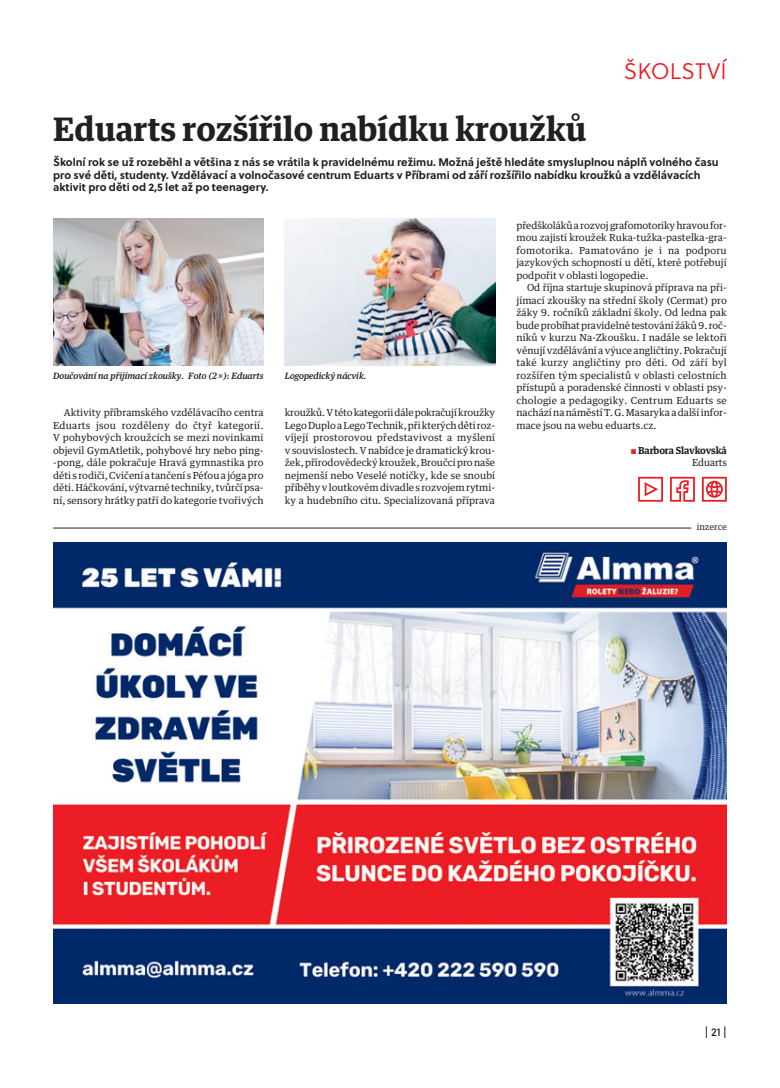
<style>
.page{position:relative;width:780px;height:1088px;background:#fff}
.page>*{position:absolute;margin:0;border:0;box-sizing:border-box;transform-origin:0 0}
.t1{font:700 32.5px "Guardian Text Egyp";color:#231f20}
.t2{font:22.5px "Soleil Lt";color:#ed1c24}
.t3{font:11.25px "Soleil Bk";color:#231f20}
.t4{font:700 11px/12.5px "Soleil";color:#231f20}
.t5{font:9.75px/12.5px "Guardian Text Egyp";color:#231f20;text-align:justify}
.t6{font:700 9.75px/12.5px "Guardian Text Egyp";letter-spacing:-.015em;color:#231f20;text-align:right}
.t7{font:italic 500 8.75px "Guardian Text Egyp";color:#231f20}
.t8{font:8.75px "Guardian Text Egyp";color:#231f20}
.s1{font-family:"Soleil Bk";font-weight:400;font-size:9.62px;color:#ed1c24}
.s2{font-weight:400}
</style>
<div class="page">
<img style="left:53px;top:219px;width:210px;height:146px">
<svg style="left:638px;top:477px;width:25px;height:25px"></svg>
<svg style="left:670px;top:477px;width:24px;height:25px"></svg>
<svg style="left:702px;top:477px;width:24px;height:25px"></svg>
<img style="left:285px;top:219px;width:210px;height:146px">
<img style="left:53px;top:543px;width:673px;height:460px">
<hr style="left:53px;top:528px;width:638px;height:1px;background:#231f20">
<h2 class="t2" style="left:624px;top:58px;width:104px">ŠKOLSTVÍ</h2>
<h1 class="t1" style="left:53px;top:115px;width:535px">Eduarts rozšířilo nabídku kroužků</h1>
<p class="t4" style="left:53px;top:157px;width:667px">Školní rok se už rozeběhl a většina z nás se vrátila k pravidelnému režimu. Možná ještě hledáte smysluplnou náplň volného času pro své děti, studenty. Vzdělávací a volnočasové centrum Eduarts v Příbrami od září rozšířilo nabídku kroužků a vzdělávacích aktivit pro děti od 2,5 let až po teenagery.</p>
<p class="t7" style="left:53px;top:372px;width:212px">Doučování na přijímací zkoušky. Foto (2×): Eduarts</p>
<p class="t7" style="left:285px;top:372px;width:83px">Logopedický nácvik.</p>
<p class="t5" style="left:53px;top:407px;width:212px;text-indent:11px">Aktivity příbramského vzdělávacího centra Eduarts jsou rozděleny do čtyř kategorií.<br>V pohybových kroužcích se mezi novinkami objevil GymAtletik, pohybové hry nebo ping--pong, dále pokračuje Hravá gymnastika pro děti s rodiči, Cvičení a tančení s Péťou a jóga pro děti. Háčkování, výtvarné techniky, tvůrčí psa&shy;ní, sensory hrátky patří do kategorie tvořivých</p>
<p class="t5" style="left:285px;top:407px;width:212px">kroužků. V této kategorii dále pokračují kroužky Lego Duplo a Lego Technik, při kterých děti roz&shy;víjejí prostorovou představivost a myšlení v souvislostech. V nabídce je dramatický krou&shy;žek, přírodovědecký kroužek, Broučci pro naše nejmenší nebo Veselé notičky, kde se snoubí příběhy v loutkovém divadle s rozvojem rytmi&shy;ky a hudebního citu. Specializovaná příprava</p>
<p class="t5" style="left:516px;top:220px;width:212px">předškoláků a rozvoj grafomotoriky hravou for&shy;mou zajistí kroužek Ruka-tužka-pastelka-gra&shy;fomotorika. Pamatováno je i na podporu jazykových schopností u dětí, které potřebují podpořit v oblasti logopedie.</p>
<p class="t5" style="left:516px;top:282px;width:212px;text-indent:11px">Od října startuje skupinová příprava na při&shy;jímací zkoušky na střední školy (Cermat) pro žáky 9. ročníků základní školy. Od ledna pak bude probíhat pravidelné testování žáků 9. roč&shy;níků v kurzu Na-Zkoušku. I nadále se lektoři věnují vzdělávání a výuce angličtiny. Pokračují také kurzy angličtiny pro děti. Od září byl rozšířen tým specialistů v oblasti celostních přístupů a poradenské činnosti v oblasti psy&shy;chologie a pedagogiky. Centrum Eduarts se nachází na náměstí T. G. Masaryka a další infor&shy;mace jsou na webu eduarts.cz.</p>
<p class="t6" style="left:630px;top:445px;width:98px"><span class="s1">S</span> Barbora Slavkovská<br><span class="s2">Eduarts</span></p>
<p class="t8" style="left:696px;top:523px;width:32px">inzerce</p>
<p class="t3" style="left:704px;top:1026px;width:23px">| 21 |</p>
</div>
